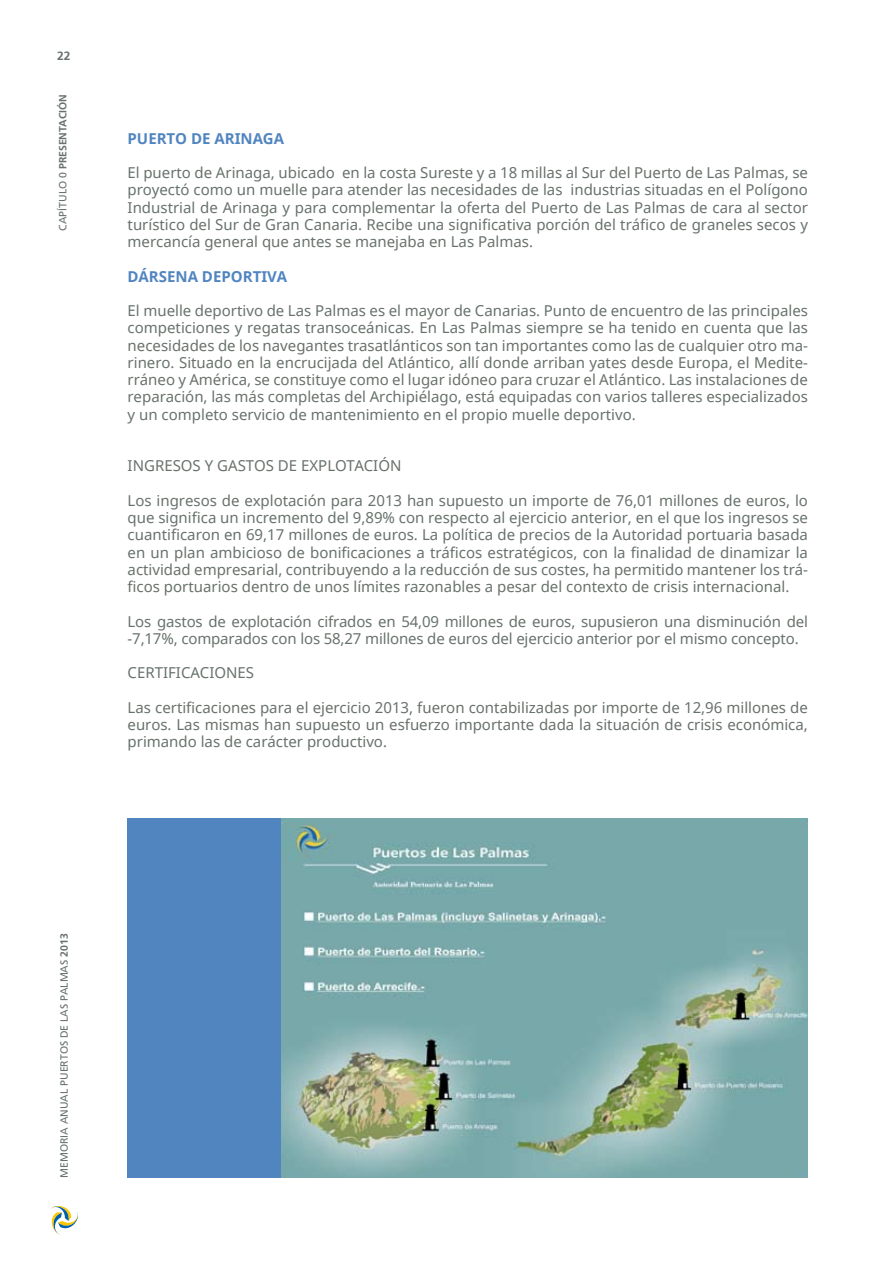
<style>
.page{position:relative;width:893px;height:1263px;background:#fff}
.page>*{position:absolute;margin:0;border:0;box-sizing:border-box;transform-origin:0 0}
.t1{font:15px/17.2px "Noto Sans";color:#67726b;text-align:justify}
.t2{font:700 15px "Noto Sans";color:#5185c0}
.t3{font:700 12px "Frutiger";color:#67726b}
.t4{font:10.5px "Frutiger";color:#67726b}
.t5{font:700 10.5px "Frutiger";color:#67726b}
.s1{font-weight:400}
.s2{font-weight:700}
</style>
<div class="page">
<svg style="left:50px;top:1206px;width:28px;height:29px"></svg>
<img style="left:281px;top:818px;width:527px;height:360px">
<div style="left:128px;top:818px;width:153px;height:360px;background:#5185c0"></div>
<p class="t3" style="left:57px;top:49px;width:15px">22</p>
<p class="t5" style="left:57px;top:231px;width:138px;rotate:-90deg"><span class="s1">CAPÍTULO 0</span> PRESENTACIÓN</p>
<p class="t2" style="left:128px;top:128px;width:158px">PUERTO DE ARINAGA</p>
<p class="t1" style="left:128px;top:164px;width:682px">El puerto de Arinaga, ubicado en la costa Sureste y a 18 millas al Sur del Puerto de Las Palmas, se proyectó como un muelle para atender las necesidades de las industrias situadas en el Polígono Industrial de Arinaga y para complementar la oferta del Puerto de Las Palmas de cara al sector turístico del Sur de Gran Canaria. Recibe una significativa porción del tráfico de graneles secos y mercancía general que antes se manejaba en Las Palmas.</p>
<p class="t2" style="left:128px;top:266px;width:161px">DÁRSENA DEPORTIVA</p>
<p class="t1" style="left:128px;top:302px;width:682px">El muelle deportivo de Las Palmas es el mayor de Canarias. Punto de encuentro de las principales competiciones y regatas transoceánicas. En Las Palmas siempre se ha tenido en cuenta que las necesidades de los navegantes trasatlánticos son tan importantes como las de cualquier otro ma&shy;rinero. Situado en la encrucijada del Atlántico, allí donde arriban yates desde Europa, el Medite&shy;rráneo y América, se constituye como el lugar idóneo para cruzar el Atlántico. Las instalaciones de reparación, las más completas del Archipiélago, está equipadas con varios talleres especializados y un completo servicio de mantenimiento en el propio muelle deportivo.</p>
<p class="t1" style="left:128px;top:457px;width:275px">INGRESOS Y GASTOS DE EXPLOTACIÓN</p>
<p class="t1" style="left:128px;top:491px;width:682px">Los ingresos de explotación para 2013 han supuesto un importe de 76,01 millones de euros, lo que significa un incremento del 9,89% con respecto al ejercicio anterior, en el que los ingresos se cuantificaron en 69,17 millones de euros. La política de precios de la Autoridad portuaria basada en un plan ambicioso de bonificaciones a tráficos estratégicos, con la finalidad de dinamizar la actividad empresarial, contribuyendo a la reducción de sus costes, ha permitido mantener los trá&shy;ficos portuarios dentro de unos límites razonables a pesar del contexto de crisis internacional.</p>
<p class="t1" style="left:128px;top:612px;width:682px">Los gastos de explotación cifrados en 54,09 millones de euros, supusieron una disminución del -7,17%, comparados con los 58,27 millones de euros del ejercicio anterior por el mismo concepto.</p>
<p class="t1" style="left:128px;top:664px;width:128px">CERTIFICACIONES</p>
<p class="t1" style="left:128px;top:698px;width:682px">Las certificaciones para el ejercicio 2013, fueron contabilizadas por importe de 12,96 millones de euros. Las mismas han supuesto un esfuerzo importante dada la situación de crisis económica, primando las de carácter productivo.</p>
<p class="t4" style="left:58px;top:1178px;width:246px;rotate:-90deg">Mem oria ANUAL PUERTOS DE LAS PALMAS <span class="s2">2013</span></p>
</div>
